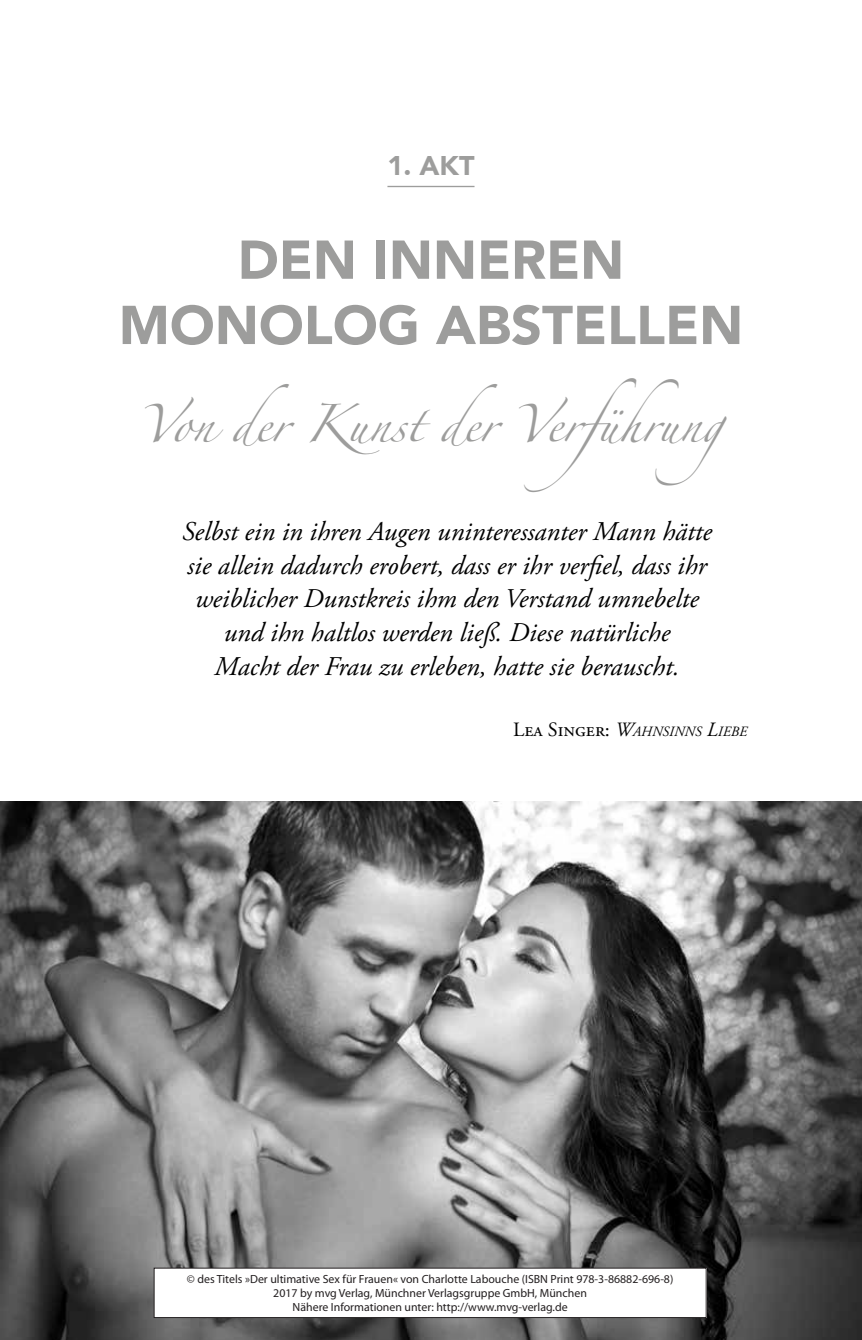
<style>
.page{position:relative;width:862px;height:1340px;background:#fff}
.page>*{position:absolute;margin:0;border:0;box-sizing:border-box;transform-origin:0 0}
.t1{font:900 54px/65.2px "Avenir";color:#9d9d9c;text-align:center}
.t2{font:33.75px "Zapfino";color:#9d9d9c}
.t3{font:italic 27px/33.8px "Adobe Garamond Pro";color:#000;text-align:center}
.t4{font:900 27px "Avenir";color:#9d9d9c}
.t5{font:italic 14.17px "Adobe Garamond Pro";color:#000}
.t6{font:11.92px/13.7px "Myriad Pro";color:#231f20;text-align:center}
.s1{font-style:normal;font-size:20.25px}
.s2{font-size:20.25px}
</style>
<div class="page">
<hr style="left:387px;top:186px;width:87px;height:1px;background:#9d9d9c">
<img style="left:0;top:801px;width:861px;height:538px">
<div style="left:154px;top:1268px;width:551px;height:49px;background:#fff"></div>
<p class="t4" style="left:387px;top:143px;width:88px">1. AKT</p>
<h1 class="t1" style="left:119px;top:226px;width:625px">DEN INNEREN<br>MONOLOG ABSTELLEN</h1>
<p class="t2" style="left:139px;top:409px;width:635px">Von der Kunst der Verführung</p>
<p class="t3" style="left:182px;top:515px;width:531px">Selbst ein in ihren Augen uninteressanter Mann hätte sie allein dadurch erobert, dass er ihr verfiel, dass ihr weiblicher Dunstkreis ihm den Verstand umnebelte und ihn haltlos werden ließ. Diese natürliche<br>Macht der Frau zu erleben, hatte sie berauscht.</p>
<p class="t5" style="left:513px;top:722px;width:235px"><span class="s1">Lea Singer:</span> <span class="s2">W</span>AHNSINNS <span class="s2">L</span>IEBE</p>
<p class="t6" style="left:187px;top:1272px;width:487px">© des Titels »Der ultimative Sex für Frauen« von Charlotte Labouche (ISBN Print 978-3-86882-696-8)<br>2017 by mvg Verlag, Münchner Verlagsgruppe GmbH, München<br>Nähere Informationen unter: http://www.mvg-verlag.de</p>
</div>
